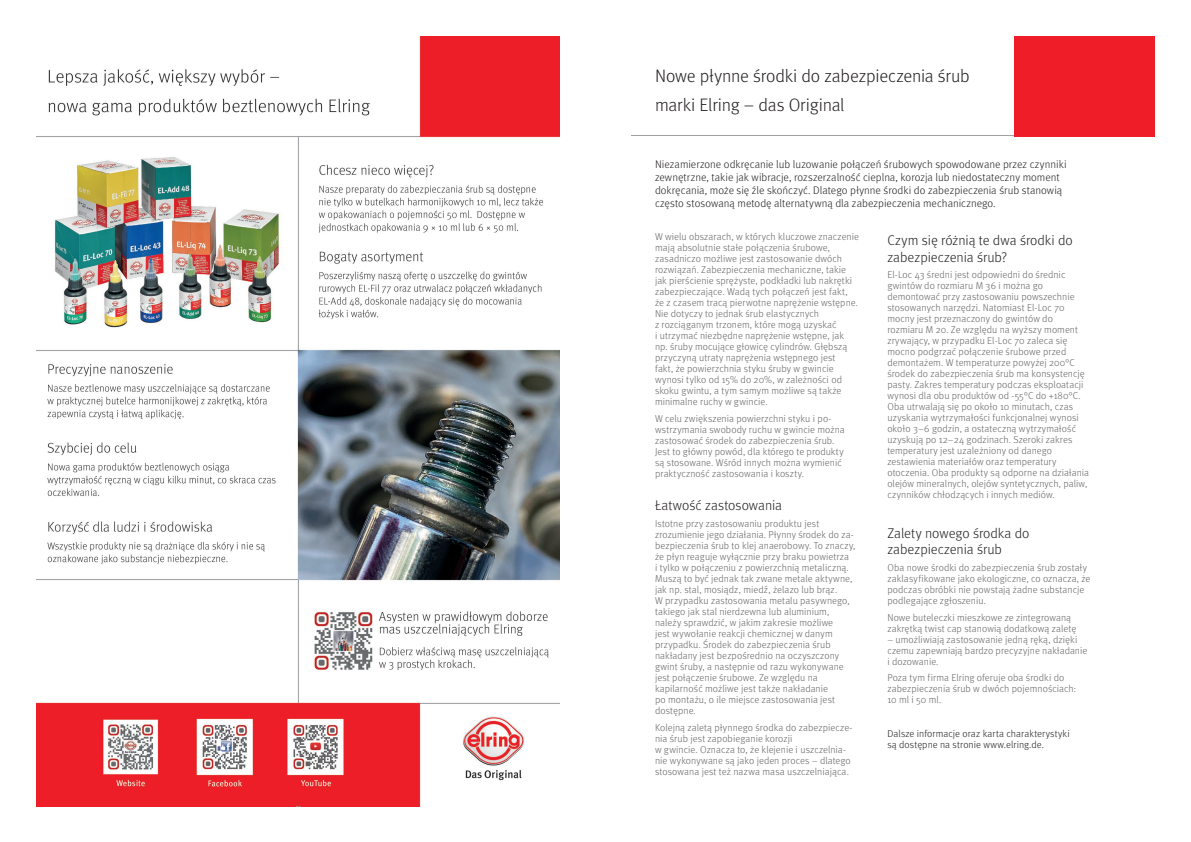
<style>
.page{position:relative;width:1191px;height:842px;background:#fff}
.page>*{position:absolute;margin:0;border:0;box-sizing:border-box;transform-origin:0 0}
.aktualności{font:300 18px/29px "Meta Pro";letter-spacing:-.01em;color:#231f20}
.aktualności-2{font:300 14px/16.8px "Meta Pro";color:#231f20}
.aktualności-3{font:300 11px/13.2px "Meta Pro";color:#231f20}
.aktualności-4{font:300 10px/11px "Meta Pro";letter-spacing:.005em;color:#656568}
.aktualności-5{font:300 10px/11px "Meta Pro";letter-spacing:.005em;color:#231f20}
</style>
<div class="page">
<img style="left:36px;top:36px;width:523px;height:770px">
<div style="left:1014px;top:36px;width:141px;height:100px;background:#ee1d28"></div>
<hr style="left:631px;top:135px;width:383px;height:1px;background:#a0a1a5">
<p class="aktualności" style="left:655px;top:61px;width:316px">Nowe płynne środki do zabezpieczenia śrub marki Elring – das Original</p>
<p class="aktualności-3" style="left:655px;top:157px;width:413px">Niezamierzone odkręcanie lub luzowanie połączeń śrubowych spowodowane przez czynniki zewnętrzne, takie jak wibracje, rozszerzalność cieplna, korozja lub niedostateczny moment dokręcania, może się źle skończyć. Dlatego płynne środki do zabezpieczenia śrub stanowią często stosowaną metodę alternatywną dla zabezpieczenia mechanicznego.</p>
<p class="aktualności-4" style="left:655px;top:231px;width:205px">W wielu obszarach, w których kluczowe znaczenie mają absolutnie stałe połączenia śrubowe, zasadniczo możliwe jest zastosowanie dwóch rozwiązań. Zabezpieczenia mechaniczne, takie jak pierścienie sprężyste, podkładki lub nakrętki zabezpieczające. Wadą tych połączeń jest fakt, że z czasem tracą pierwotne naprężenie wstępne.<br>Nie dotyczy to jednak śrub elastycznych<br>z rozciąganym trzonem, które mogą uzyskać<br>i utrzymać niezbędne naprężenie wstępne, jak np. śruby mocujące głowicę cylindrów. Głębszą przyczyną utraty naprężenia wstępnego jest<br>fakt, że powierzchnia styku śruby w gwincie wynosi tylko od 15% do 20%, w zależności od skoku gwintu, a tym samym możliwe są także minimalne ruchy w gwincie.</p>
<p class="aktualności-4" style="left:655px;top:412px;width:191px">W celu zwiększenia powierzchni styku i po&shy;wstrzymania swobody ruchu w gwincie można zastosować środek do zabezpieczenia śrub.<br>Jest to główny powód, dla którego te produkty są stosowane. Wśród innych można wymienić praktyczność zastosowania i koszty.</p>
<p class="aktualności-2" style="left:655px;top:496px;width:129px">Łatwość zastosowania</p>
<p class="aktualności-4" style="left:655px;top:517px;width:202px">Istotne przy zastosowaniu produktu jest zrozumienie jego działania. Płynny środek do za&shy;bezpieczenia śrub to klej anaerobowy. To znaczy, że płyn reaguje wyłącznie przy braku powietrza<br>i tylko w połączeniu z powierzchnią metaliczną.<br>Muszą to być jednak tak zwane metale aktywne, jak np. stal, mosiądz, miedź, żelazo lub brąz.<br>W przypadku zastosowania metalu pasywnego, takiego jak stal nierdzewna lub aluminium, należy sprawdzić, w jakim zakresie możliwe<br>jest wywołanie reakcji chemicznej w danym przypadku. Środek do zabezpieczenia śrub nakładany jest bezpośrednio na oczyszczony gwint śruby, a następnie od razu wykonywane jest połączenie śrubowe. Ze względu na kapilarność możliwe jest także nakładanie<br>po montażu, o ile miejsce zastosowania jest dostępne.</p>
<p class="aktualności-4" style="left:655px;top:721px;width:199px">Kolejną zaletą płynnego środka do zabezpiecze&shy;nia śrub jest zapobieganie korozji<br>w gwincie. Oznacza to, że klejenie i uszczelnia&shy;nie wykonywane są jako jeden proces – dlatego stosowana jest też nazwa masa uszczelniająca.</p>
<p class="aktualności-2" style="left:887px;top:231px;width:187px">Czym się różnią te dwa środki do zabezpieczenia śrub?</p>
<p class="aktualności-4" style="left:887px;top:269px;width:203px">El-Loc 43 średni jest odpowiedni do średnic gwintów do rozmiaru M 36 i można go demontować przy zastosowaniu powszechnie stosowanych narzędzi. Natomiast El-Loc 70 mocny jest przeznaczony do gwintów do rozmiaru M 20. Ze względu na wyższy moment zrywający, w przypadku El-Loc 70 zaleca się mocno podgrzać połączenie śrubowe przed demontażem. W temperaturze powyżej 200°C środek do zabezpieczenia śrub ma konsystencję pasty. Zakres temperatury podczas eksploatacji wynosi dla obu produktów od -55°C do +180°C.<br>Oba utrwalają się po około 10 minutach, czas uzyskania wytrzymałości funkcjonalnej wynosi około 3–6 godzin, a ostateczną wytrzymałość uzyskują po 12–24 godzinach. Szeroki zakres temperatury jest uzależniony od danego zestawienia materiałów oraz temperatury otoczenia. Oba produkty są odporne na działania olejów mineralnych, olejów syntetycznych, paliw, czynników chłodzących i innych mediów.</p>
<p class="aktualności-2" style="left:887px;top:523px;width:144px">Zalety nowego środka do zabezpieczenia śrub</p>
<p class="aktualności-4" style="left:887px;top:561px;width:204px">Oba nowe środki do zabezpieczenia śrub zostały zaklasyfikowane jako ekologiczne, co oznacza, że podczas obróbki nie powstają żadne substancje podlegające zgłoszeniu.</p>
<p class="aktualności-4" style="left:887px;top:611px;width:190px">Nowe buteleczki mieszkowe ze zintegrowaną zakrętką twist cap stanowią dodatkową zaletę</p>
<p class="aktualności-4" style="left:887px;top:633px;width:201px">– umożliwiają zastosowanie jedną ręką, dzięki czemu zapewniają bardzo precyzyjne nakładanie i dozowanie.</p>
<p class="aktualności-4" style="left:887px;top:672px;width:190px">Poza tym firma Elring oferuje oba środki do zabezpieczenia śrub w dwóch pojemnościach:<br>10 ml i 50 ml.</p>
<p class="aktualności-5" style="left:887px;top:727px;width:184px">Dalsze informacje oraz karta charakterystyki są dostępne na stronie www.elring.de.</p>
</div>
